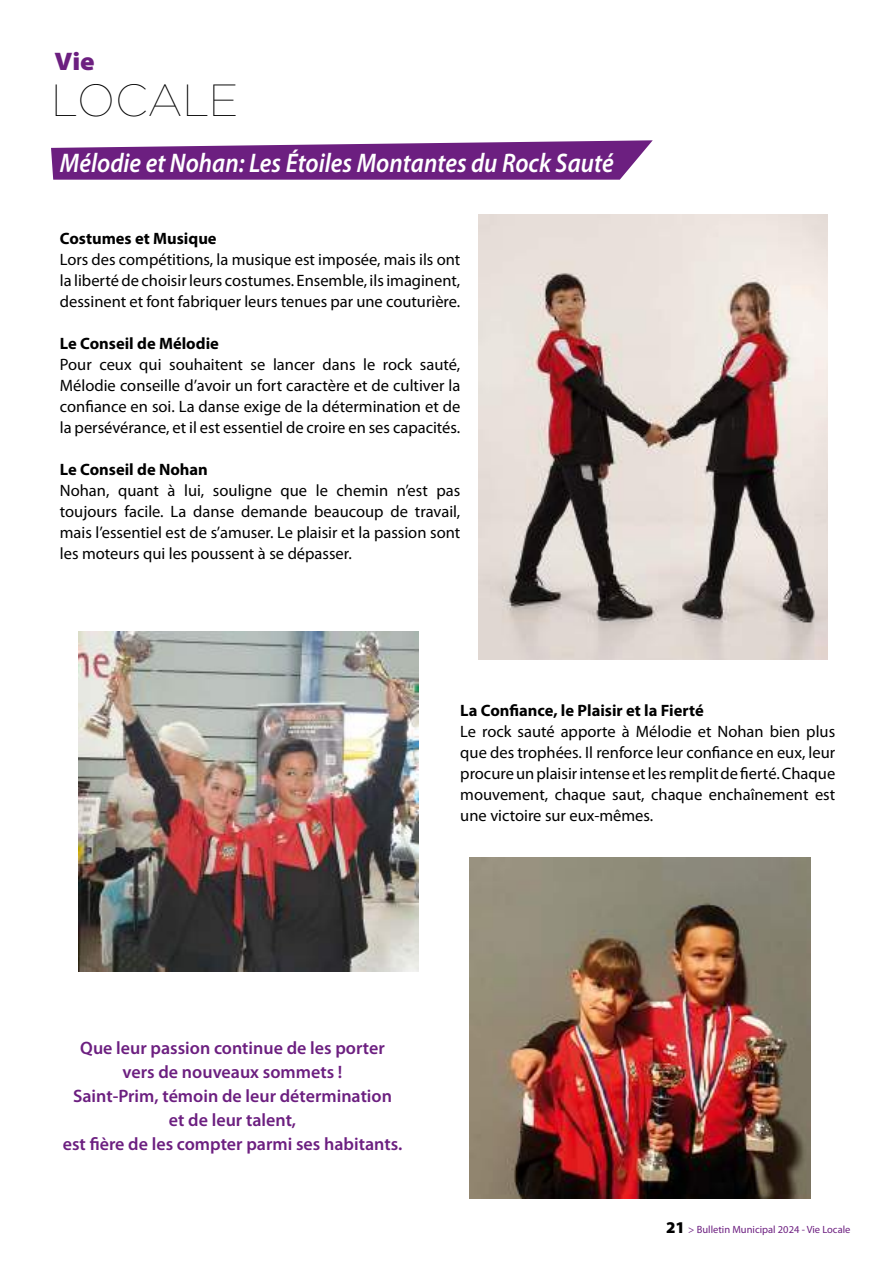
<style>
.page{position:relative;width:893px;height:1263px;background:#fff}
.page>*{position:absolute;margin:0;border:0;box-sizing:border-box;transform-origin:0 0}
.t1{font:100 45px "Gotham";color:#000}
.t2{font:italic 600 27px "Myriad Pro";color:#fff;scale:.9 1}
.t3{font:900 25.5px "Myriad Pro";color:#6c1f80;scale:1.06 1}
.t4{font:600 18px/24px "Myriad Pro";color:#6c1f80;text-align:center}
.t5{font:16.5px/21px "Myriad Pro";color:#000;text-align:justify}
.t6{font:700 16.5px "Myriad Pro";color:#000}
.t7{font:10.5px "Myriad Pro";color:#6c1f80}
.s1{font-weight:900;font-size:16.5px;color:#000}
</style>
<div class="page">
<svg style="left:51px;top:140px;width:602px;height:40px;background:#803e91"></svg>
<img style="left:478px;top:214px;width:349px;height:445px">
<img style="left:78px;top:631px;width:340px;height:341px">
<img style="left:470px;top:858px;width:340px;height:340px">
<h3 class="t3" style="left:54px;top:45px;width:40px">Vie</h3>
<h1 class="t1" style="left:51px;top:76px;width:189px">LOCALE</h1>
<h2 class="t2" style="left:60px;top:145px;width:617px">Mélodie et Nohan: Les Étoiles Montantes du Rock Sauté</h2>
<p class="t6" style="left:60px;top:228px;width:158px">Costumes et Musique</p>
<p class="t5" style="left:60px;top:249px;width:402px">Lors des compétitions, la musique est imposée, mais ils ont la liberté de choisir leurs costumes. Ensemble, ils imaginent, dessinent et font fabriquer leurs tenues par une couturière.</p>
<p class="t6" style="left:60px;top:333px;width:161px">Le Conseil de Mélodie</p>
<p class="t5" style="left:60px;top:354px;width:402px">Pour ceux qui souhaitent se lancer dans le rock sauté, Mélodie conseille d’avoir un fort caractère et de cultiver la confiance en soi. La danse exige de la détermination et de la persévérance, et il est essentiel de croire en ses capacités.</p>
<p class="t6" style="left:60px;top:459px;width:150px">Le Conseil de Nohan</p>
<p class="t5" style="left:60px;top:480px;width:402px">Nohan, quant à lui, souligne que le chemin n’est pas toujours facile. La danse demande beaucoup de travail, mais l’essentiel est de s’amuser. Le plaisir et la passion sont les moteurs qui les poussent à se dépasser.</p>
<p class="t6" style="left:460px;top:700px;width:245px">La Confiance, le Plaisir et la Fierté</p>
<p class="t5" style="left:460px;top:721px;width:376px">Le rock sauté apporte à Mélodie et Nohan bien plus que des trophées. Il renforce leur confiance en eux, leur procure un plaisir intense et les remplit de fierté. Chaque mouvement, chaque saut, chaque enchaînement est une victoire sur eux-mêmes.</p>
<p class="t4" style="left:63px;top:1036px;width:341px">Que leur passion continue de les porter vers de nouveaux sommets !<br>Saint-Prim, témoin de leur détermination<br>et de leur talent,<br>est fière de les compter parmi ses habitants.</p>
<p class="t7" style="left:666px;top:1223px;width:186px"><span class="s1">21</span> &gt; Bulletin Municipal 2024 - Vie Locale</p>
</div>
